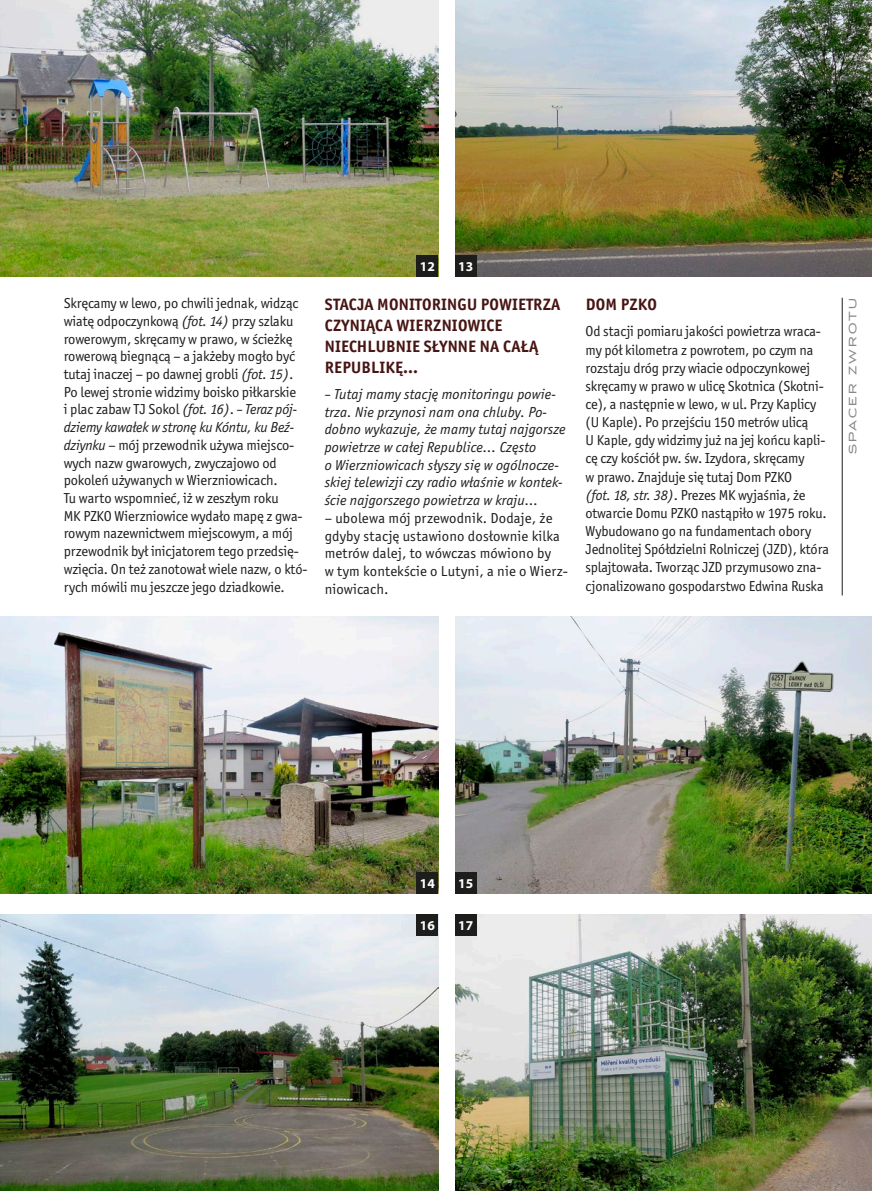
<style>
.page{position:relative;width:872px;height:1191px;background:#fff}
.page>*{position:absolute;margin:0;border:0;box-sizing:border-box;transform-origin:0 0}
.t1{font:700 16.5px/21px "Officina Sans Itc TOT";letter-spacing:.015em;color:#471513}
.t2{font:14.4px/17.7px "Officina Sans Itc TOT";letter-spacing:-.01em;color:#1d1d1b}
.t3{font:italic 14.4px/17.7px "Officina Sans Itc TOT";letter-spacing:.01em;color:#1d1d1b}
.t4{font:14.4px/17.7px "Officina Sans Itc TOT";letter-spacing:.01em;color:#1d1d1b}
.t5{font:700 13.5px "Myriad Pro";color:#fff}
.t6{font:12px "Luxury Gold";letter-spacing:.19em;color:#878787}
.s1{font-style:italic}
</style>
<div class="page">
<img style="left:0;top:914px;width:438px;height:277px">
<img style="left:0;top:617px;width:438px;height:276px">
<img style="left:455px;top:914px;width:417px;height:277px">
<img style="left:455px;top:617px;width:417px;height:276px">
<img style="left:0;top:0;width:438px;height:276px">
<img style="left:455px;top:0;width:417px;height:276px">
<div style="left:417px;top:255px;width:21px;height:21px;background:#1d1d1b"></div>
<div style="left:417px;top:872px;width:21px;height:21px;background:#1d1d1b"></div>
<div style="left:417px;top:914px;width:21px;height:21px;background:#1d1d1b"></div>
<div style="left:455px;top:255px;width:21px;height:21px;background:#1d1d1b"></div>
<div style="left:455px;top:872px;width:21px;height:21px;background:#1d1d1b"></div>
<div style="left:455px;top:914px;width:21px;height:21px;background:#1d1d1b"></div>
<hr style="left:842px;top:298px;width:1px;height:297px;background:#1d1d1b">
<p class="t5" style="left:420px;top:257px;width:16px">12</p>
<p class="t5" style="left:458px;top:257px;width:16px">13</p>
<p class="t2" style="left:64px;top:295px;width:245px">Skręcamy w lewo, po chwili jednak, widząc wiatę odpoczynkową <span class="s1">(fot. 14)</span> przy szlaku rowerowym, skręcamy w prawo, w ścieżkę rowerową biegnącą – a jakżeby mogło być tutaj inaczej – po dawnej grobli <span class="s1">(fot. 15)</span>.<br>Po lewej stronie widzimy boisko piłkarskie<br>i plac zabaw TJ Sokol <span class="s1">(fot. 16)</span>. <span class="s1">– Teraz pój&shy;dziemy kawałek w stronę ku Kóntu, ku Beź&shy;dziynku</span> – mój przewodnik używa miejsco&shy;wych nazw gwarowych, zwyczajowo od pokoleń używanych w Wierzniowicach.<br>Tu warto wspomnieć, iż w zeszłym roku<br>MK PZKO Wierzniowice wydało mapę z gwa&shy;rowym nazewnictwem miejscowym, a mój przewodnik był inicjatorem tego przedsię&shy;wzięcia. On też zanotował wiele nazw, o któ&shy;rych mówili mu jeszcze jego dziadkowie.</p>
<p class="t1" style="left:325px;top:293px;width:237px">STACJA MONITORINGU POWIETRZA<br>CZYNIĄCA WIERZNIOWICE<br>NIECHLUBNIE SŁYNNE NA CAŁĄ<br>REPUBLIKĘ...</p>
<p class="t3" style="left:325px;top:385px;width:242px">– Tutaj mamy stację monitoringu powie&shy;trza. Nie przynosi nam ona chluby. Po&shy;dobno wykazuje, że mamy tutaj najgorsze powietrze w całej Republice… Często<br>o Wierzniowicach słyszy się w ogólnocze&shy;skiej telewizji czy radio właśnie w kontek&shy;ście najgorszego powietrza w kraju…</p>
<p class="t4" style="left:325px;top:509px;width:245px">– ubolewa mój przewodnik. Dodaje, że gdyby stację ustawiono dosłownie kilka metrów dalej, to wówczas mówiono by<br>w tym kontekście o Lutyni, a nie o Wierz&shy;niowicach.</p>
<p class="t1" style="left:585px;top:293px;width:73px">DOM PZKO</p>
<p class="t2" style="left:585px;top:322px;width:245px;line-height:18.1px">Od stacji pomiaru jakości powietrza wraca&shy;my pół kilometra z powrotem, po czym na rozstaju dróg przy wiacie odpoczynkowej skręcamy w prawo w ulicę Skotnica (Skotni&shy;ce), a następnie w lewo, w ul. Przy Kaplicy (U Kaple). Po przejściu 150 metrów ulicą<br>U Kaple, gdy widzimy już na jej końcu kapli&shy;cę czy kościół pw. św. Izydora, skręcamy<br>w prawo. Znajduje się tutaj Dom PZKO<br><span class="s1">(fot. 18, str. 38)</span>. Prezes MK wyjaśnia, że otwarcie Domu PZKO nastąpiło w 1975 roku.<br>Wybudowano go na fundamentach obory Jednolitej Spółdzielni Rolniczej (JZD), która splajtowała. Tworząc JZD przymusowo zna&shy;cjonalizowano gospodarstwo Edwina Ruska</p>
<p class="t6" style="left:846px;top:454px;width:158px;rotate:-90deg">SPACER ZWROTU</p>
<p class="t5" style="left:420px;top:874px;width:16px">14</p>
<p class="t5" style="left:420px;top:917px;width:16px">16</p>
<p class="t5" style="left:458px;top:874px;width:16px">15</p>
<p class="t5" style="left:458px;top:917px;width:16px">17</p>
</div>
